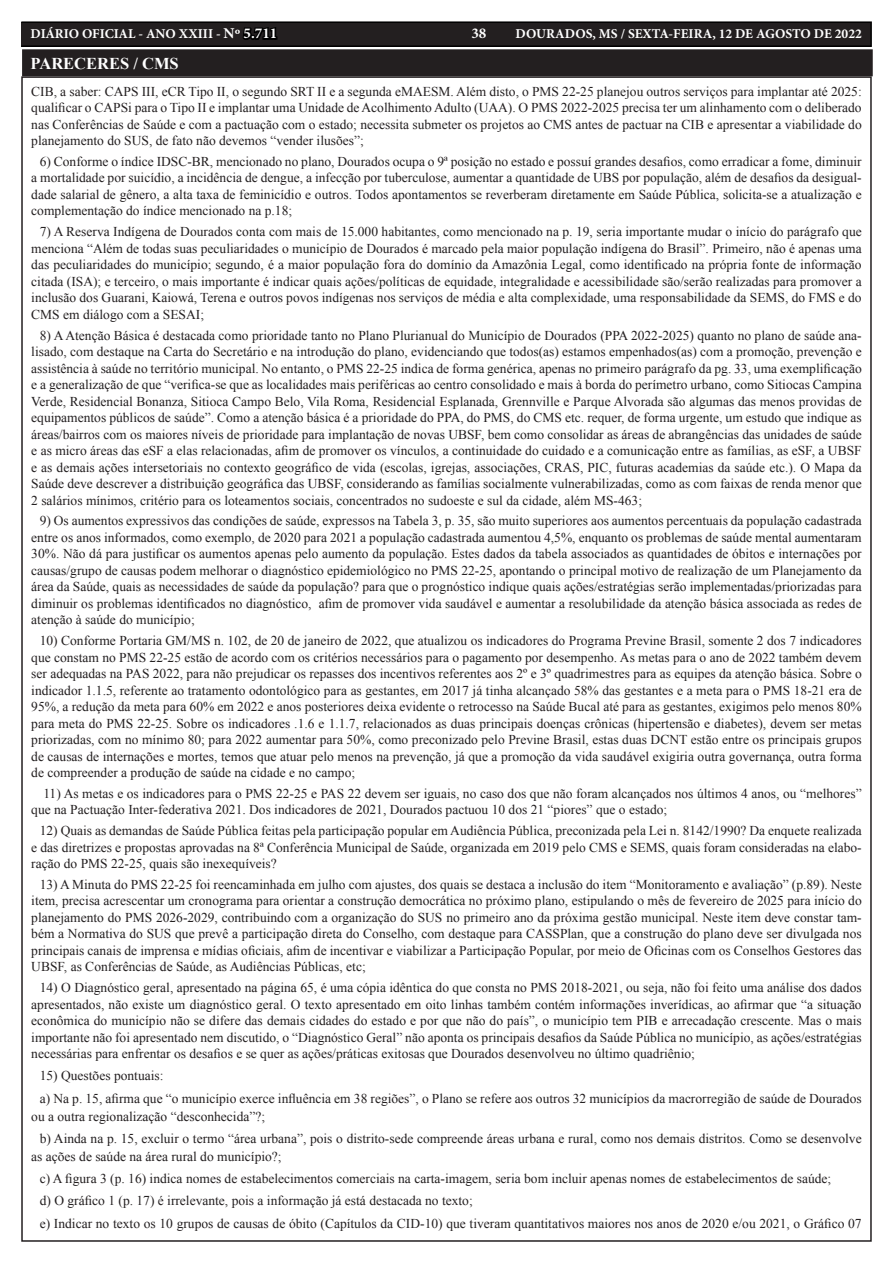
<style>
.page{position:relative;width:893px;height:1263px;background:#fff}
.page>*{position:absolute;margin:0;border:0;box-sizing:border-box;transform-origin:0 0}
.TEXTO{font:700 16.5px "Times New Roman";color:#fff}
.t1{font:700 15px "Minion Pro";color:#fff}
.TEXTO-2{font:13.5px/16.5px "Times New Roman";color:#231f20;text-align:justify}
.t2{font:700 13.5px "Minion Pro";color:#fff}
.s1{font-size:15px}
.s2{font-size:15px;color:#000}
</style>
<div class="page">
<div style="left:21px;top:22px;width:850px;height:24px;background:#231f20"></div>
<div style="left:21px;top:21px;width:851px;height:26px;border:2px solid #000"></div>
<div style="left:24px;top:51px;width:847px;height:23px;background:#231f20"></div>
<div style="left:22px;top:49px;width:851px;height:27px;border:4px solid #231f20"></div>
<p class="t2" style="left:31px;top:25px;width:248px">DIÁRIO OFICIAL - ANO XXIII - <span class="s1">Nº</span> <span class="s2">5.711</span></p>
<p class="t1" style="left:471px;top:23px;width:17px">38</p>
<p class="t2" style="left:515px;top:25px;width:348px">DOURADOS, MS / SEXTA-FEIRA, 12 DE AGOSTO DE 2022</p>
<p class="TEXTO" style="left:31px;top:52px;width:150px">PARECERES / CMS</p>
<p class="TEXTO-2" style="left:31px;top:83px;width:832px">CIB, a saber: CAPS III, eCR Tipo II, o segundo SRT II e a segunda eMAESM. Além disto, o PMS 22-25 planejou outros serviços para implantar até 2025: qualificar o CAPSi para o Tipo II e implantar uma Unidade de Acolhimento Adulto (UAA). O PMS 2022-2025 precisa ter um alinhamento com o deliberado nas Conferências de Saúde e com a pactuação com o estado; necessita submeter os projetos ao CMS antes de pactuar na CIB e apresentar a viabilidade do planejamento do SUS, de fato não devemos “vender ilusões”;</p>
<p class="TEXTO-2" style="left:31px;top:153px;width:832px;text-indent:9px">6) Conforme o índice IDSC-BR, mencionado no plano, Dourados ocupa o 9ª posição no estado e possuí grandes desafios, como erradicar a fome, diminuir a mortalidade por suicídio, a incidência de dengue, a infecção por tuberculose, aumentar a quantidade de UBS por população, além de desafios da desigual&shy;dade salarial de gênero, a alta taxa de feminicídio e outros. Todos apontamentos se reverberam diretamente em Saúde Pública, solicita-se a atualização e complementação do índice mencionado na p.18;</p>
<p class="TEXTO-2" style="left:31px;top:223px;width:832px;text-indent:9px">7) A Reserva Indígena de Dourados conta com mais de 15.000 habitantes, como mencionado na p. 19, seria importante mudar o início do parágrafo que menciona “Além de todas suas peculiaridades o município de Dourados é marcado pela maior população indígena do Brasil”. Primeiro, não é apenas uma das peculiaridades do município; segundo, é a maior população fora do domínio da Amazônia Legal, como identificado na própria fonte de informação citada (ISA); e terceiro, o mais importante é indicar quais ações/políticas de equidade, integralidade e acessibilidade são/serão realizadas para promover a inclusão dos Guarani, Kaiowá, Terena e outros povos indígenas nos serviços de média e alta complexidade, uma responsabilidade da SEMS, do FMS e do CMS em diálogo com a SESAI;</p>
<p class="TEXTO-2" style="left:31px;top:326px;width:832px;text-indent:9px">8) A Atenção Básica é destacada como prioridade tanto no Plano Plurianual do Município de Dourados (PPA 2022-2025) quanto no plano de saúde ana&shy;lisado, com destaque na Carta do Secretário e na introdução do plano, evidenciando que todos(as) estamos empenhados(as) com a promoção, prevenção e assistência à saúde no território municipal. No entanto, o PMS 22-25 indica de forma genérica, apenas no primeiro parágrafo da pg. 33, uma exemplificação e a generalização de que “verifica-se que as localidades mais periféricas ao centro consolidado e mais à borda do perímetro urbano, como Sitiocas Campina Verde, Residencial Bonanza, Sitioca Campo Belo, Vila Roma, Residencial Esplanada, Grennville e Parque Alvorada são algumas das menos providas de equipamentos públicos de saúde”. Como a atenção básica é a prioridade do PPA, do PMS, do CMS etc. requer, de forma urgente, um estudo que indique as áreas/bairros com os maiores níveis de prioridade para implantação de novas UBSF, bem como consolidar as áreas de abrangências das unidades de saúde e as micro áreas das eSF a elas relacionadas, afim de promover os vínculos, a continuidade do cuidado e a comunicação entre as famílias, as eSF, a UBSF e as demais ações intersetoriais no contexto geográfico de vida (escolas, igrejas, associações, CRAS, PIC, futuras academias da saúde etc.). O Mapa da Saúde deve descrever a distribuição geográfica das UBSF, considerando as famílias socialmente vulnerabilizadas, como as com faixas de renda menor que 2 salários mínimos, critério para os loteamentos sociais, concentrados no sudoeste e sul da cidade, além MS-463;</p>
<p class="TEXTO-2" style="left:31px;top:512px;width:832px;text-indent:9px">9) Os aumentos expressivos das condições de saúde, expressos na Tabela 3, p. 35, são muito superiores aos aumentos percentuais da população cadastrada entre os anos informados, como exemplo, de 2020 para 2021 a população cadastrada aumentou 4,5%, enquanto os problemas de saúde mental aumentaram 30%. Não dá para justificar os aumentos apenas pelo aumento da população. Estes dados da tabela associados as quantidades de óbitos e internações por causas/grupo de causas podem melhorar o diagnóstico epidemiológico no PMS 22-25, apontando o principal motivo de realização de um Planejamento da área da Saúde, quais as necessidades de saúde da população? para que o prognóstico indique quais ações/estratégias serão implementadas/priorizadas para diminuir os problemas identificados no diagnóstico, afim de promover vida saudável e aumentar a resolubilidade da atenção básica associada as redes de atenção à saúde do município;</p>
<p class="TEXTO-2" style="left:31px;top:632px;width:832px;text-indent:9px">10) Conforme Portaria GM/MS n. 102, de 20 de janeiro de 2022, que atualizou os indicadores do Programa Previne Brasil, somente 2 dos 7 indicadores que constam no PMS 22-25 estão de acordo com os critérios necessários para o pagamento por desempenho. As metas para o ano de 2022 também devem ser adequadas na PAS 2022, para não prejudicar os repasses dos incentivos referentes aos 2º e 3º quadrimestres para as equipes da atenção básica. Sobre o indicador 1.1.5, referente ao tratamento odontológico para as gestantes, em 2017 já tinha alcançado 58% das gestantes e a meta para o PMS 18-21 era de 95%, a redução da meta para 60% em 2022 e anos posteriores deixa evidente o retrocesso na Saúde Bucal até para as gestantes, exigimos pelo menos 80% para meta do PMS 22-25. Sobre os indicadores .1.6 e 1.1.7, relacionados as duas principais doenças crônicas (hipertensão e diabetes), devem ser metas priorizadas, com no mínimo 80; para 2022 aumentar para 50%, como preconizado pelo Previne Brasil, estas duas DCNT estão entre os principais grupos de causas de internações e mortes, temos que atuar pelo menos na prevenção, já que a promoção da vida saudável exigiria outra governança, outra forma de compreender a produção de saúde na cidade e no campo;</p>
<p class="TEXTO-2" style="left:31px;top:785px;width:832px;text-indent:12px">11) As metas e os indicadores para o PMS 22-25 e PAS 22 devem ser iguais, no caso dos que não foram alcançados nos últimos 4 anos, ou “melhores” que na Pactuação Inter-federativa 2021. Dos indicadores de 2021, Dourados pactuou 10 dos 21 “piores” que o estado;</p>
<p class="TEXTO-2" style="left:31px;top:822px;width:832px;text-indent:9px">12) Quais as demandas de Saúde Pública feitas pela participação popular em Audiência Pública, preconizada pela Lei n. 8142/1990? Da enquete realizada e das diretrizes e propostas aprovadas na 8ª Conferência Municipal de Saúde, organizada em 2019 pelo CMS e SEMS, quais foram consideradas na elabo&shy;ração do PMS 22-25, quais são inexequíveis?</p>
<p class="TEXTO-2" style="left:31px;top:876px;width:832px;text-indent:9px">13) A Minuta do PMS 22-25 foi reencaminhada em julho com ajustes, dos quais se destaca a inclusão do item “Monitoramento e avaliação” (p.89). Neste item, precisa acrescentar um cronograma para orientar a construção democrática no próximo plano, estipulando o mês de fevereiro de 2025 para início do planejamento do PMS 2026-2029, contribuindo com a organização do SUS no primeiro ano da próxima gestão municipal. Neste item deve constar tam&shy;bém a Normativa do SUS que prevê a participação direta do Conselho, com destaque para CASSPlan, que a construção do plano deve ser divulgada nos principais canais de imprensa e mídias oficiais, afim de incentivar e viabilizar a Participação Popular, por meio de Oficinas com os Conselhos Gestores das UBSF, as Conferências de Saúde, as Audiências Públicas, etc;</p>
<p class="TEXTO-2" style="left:31px;top:979px;width:832px;text-indent:9px">14) O Diagnóstico geral, apresentado na página 65, é uma cópia idêntica do que consta no PMS 2018-2021, ou seja, não foi feito uma análise dos dados apresentados, não existe um diagnóstico geral. O texto apresentado em oito linhas também contém informações inverídicas, ao afirmar que “a situação econômica do município não se difere das demais cidades do estado e por que não do país”, o município tem PIB e arrecadação crescente. Mas o mais importante não foi apresentado nem discutido, o “Diagnóstico Geral” não aponta os principais desafios da Saúde Pública no município, as ações/estratégias necessárias para enfrentar os desafios e se quer as ações/práticas exitosas que Dourados desenvolveu no último quadriênio;</p>
<p class="TEXTO-2" style="left:40px;top:1067px;width:125px">15) Questões pontuais:</p>
<p class="TEXTO-2" style="left:31px;top:1089px;width:832px;line-height:18px;text-indent:9px">a) Na p. 15, afirma que “o município exerce influência em 38 regiões”, o Plano se refere aos outros 32 municípios da macrorregião de saúde de Dourados ou a outra regionalização “desconhecida”?;</p>
<p class="TEXTO-2" style="left:31px;top:1129px;width:832px;line-height:18px;text-indent:9px">b) Ainda na p. 15, excluir o termo “área urbana”, pois o distrito-sede compreende áreas urbana e rural, como nos demais distritos. Como se desenvolve as ações de saúde na área rural do município?;</p>
<p class="TEXTO-2" style="left:40px;top:1170px;width:793px">c) A figura 3 (p. 16) indica nomes de estabelecimentos comerciais na carta-imagem, seria bom incluir apenas nomes de estabelecimentos de saúde;</p>
<p class="TEXTO-2" style="left:40px;top:1192px;width:435px">d) O gráfico 1 (p. 17) é irrelevante, pois a informação já está destacada no texto;</p>
<p class="TEXTO-2" style="left:40px;top:1215px;width:823px">e) Indicar no texto os 10 grupos de causas de óbito (Capítulos da CID-10) que tiveram quantitativos maiores nos anos de 2020 e/ou 2021, o Gráfico 07</p>
</div>
